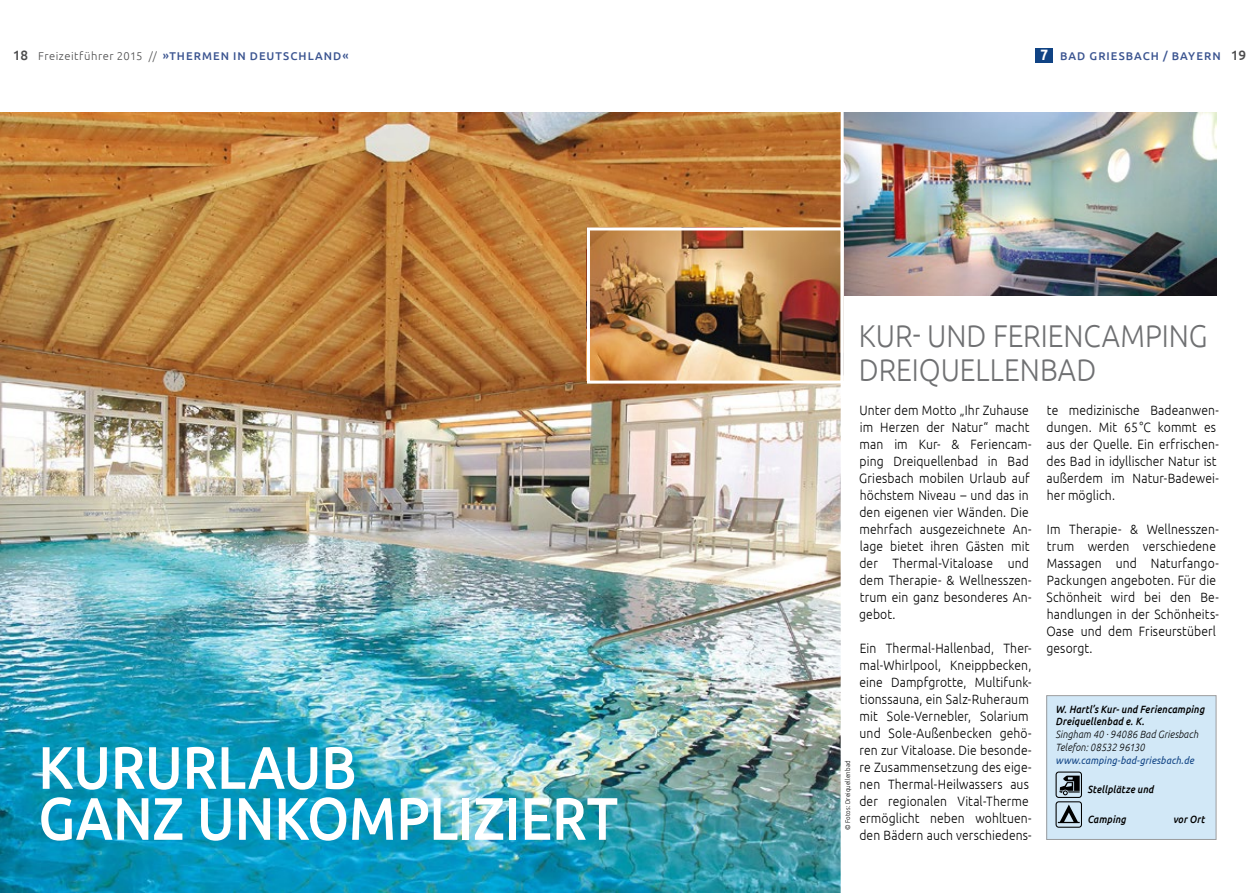
<style>
.page{position:relative;width:1259px;height:893px;background:#fff}
.page>*{position:absolute;margin:0;border:0;box-sizing:border-box;transform-origin:0 0}
.t1{font:500 60px/51px "Ubuntu";letter-spacing:-.005em;color:#fff;scale:.9 1}
.t2{font:300 31.5px/34px "Ubuntu";color:#6f7072;scale:.9 1}
.t3{font:300 13.5px/17px "Ubuntu";letter-spacing:.01em;color:#000;scale:.9 1}
.t4{font:500 11.25px "Ubuntu";letter-spacing:.095em;color:#3c5591}
.t5{font:italic 500 10.5px/12.8px "Ubuntu";letter-spacing:.015em;color:#000;scale:.9 1}
.t6{font:italic 300 10.5px/12.8px "Ubuntu";letter-spacing:.01em;color:#000;scale:.9 1}
.t7{font:italic 10.5px "Ubuntu";letter-spacing:.02em;color:#104384;scale:.9 1}
.t8{font:300 6.75px "Ubuntu";letter-spacing:.025em;color:#000}
.s1{font-size:13.5px;color:#4d4d4e}
.s2{font-weight:300;color:#4d4d4e}
.s3{font-weight:700;font-size:15px;color:#fff}
</style>
<div class="page">
<img style="left:0;top:113px;width:840px;height:780px">
<img style="left:843px;top:113px;width:373px;height:183px">
<img style="left:591px;top:231px;width:248px;height:149px">
<div style="left:587px;top:227px;width:256px;height:157px;border:3px solid #fff"></div>
<hr style="left:840px;top:102px;width:3px;height:791px;background:#fff">
<div style="left:1046px;top:696px;width:170px;height:143px;background:#d2e8f7"></div>
<svg style="left:1055px;top:771px;width:27px;height:57px"></svg>
<div style="left:1046px;top:695px;width:170px;height:145px;border:1px solid #9b9c9e"></div>
<div style="left:1035px;top:48px;width:17px;height:15px;background:#104384"></div>
<p class="t4" style="left:13px;top:48px;width:337px"><span class="s1">18</span> <span class="s2">Freizeitführer 2015 //</span> »THERMEN IN DEUTSCHLAND«</p>
<p class="t4" style="left:1040px;top:48px;width:207px"><span class="s3">7</span> BAD GRIESBACH / BAYERN <span class="s1">19</span></p>
<h1 class="t1" style="left:38px;top:740px;width:645px">KURURLAUB<br>GANZ UNKOMPLIZIERT</h1>
<p class="t8" style="left:843px;top:830px;width:71px;rotate:-90deg">© Fotos: Dreiquellenbad</p>
<h2 class="t2" style="left:859px;top:318px;width:389px">KUR- UND FERIENCAMPING<br>DREIQUELLENBAD</h2>
<p class="t3" style="left:859px;top:401px;width:193px">Unter dem Motto „Ihr Zuhause im Herzen der Natur“ macht man im Kur- &amp; Feriencam&shy;ping Dreiquellenbad in Bad<br>Griesbach mobilen Urlaub auf höchstem Niveau – und das in den eigenen vier Wänden. Die mehrfach ausgezeichnete An&shy;lage bietet ihren Gästen mit der Thermal-Vitaloase und dem Therapie- &amp; Wellnesszen&shy;trum ein ganz besonderes An&shy;gebot.</p>
<p class="t3" style="left:859px;top:639px;width:193px">Ein Thermal-Hallenbad, Ther&shy;mal-Whirlpool, Kneippbecken, eine Dampfgrotte, Multifunk&shy;tionssauna, ein Salz-Ruheraum mit Sole-Vernebler, Solarium und Sole-Außenbecken gehö&shy;ren zur Vitaloase. Die besonde&shy;re Zusammensetzung des eige&shy;nen Thermal-Heilwassers aus der regionalen Vital-Therme ermöglicht neben wohltuen&shy;den Bädern auch verschiedens-</p>
<p class="t3" style="left:1046px;top:401px;width:193px">te medizinische Badeanwen&shy;dungen. Mit 65°C kommt es aus der Quelle. Ein erfrischen&shy;des Bad in idyllischer Natur ist außerdem im Natur-Badewei&shy;her möglich.</p>
<p class="t3" style="left:1046px;top:520px;width:193px">Im Therapie- &amp; Wellnesszen&shy;trum werden verschiedene<br>Massagen und Naturfango-<br>Packungen angeboten. Für die<br>Schönheit wird bei den Be&shy;handlungen in der Schönheits-<br>Oase und dem Friseurstüberl gesorgt.</p>
<p class="t5" style="left:1055px;top:702px;width:167px">W. Hartl’s Kur- und Feriencamping<br>Dreiquellenbad e. K.</p>
<p class="t6" style="left:1055px;top:728px;width:160px">Singham 40 · 94086 Bad Griesbach<br>Telefon: 08532 96130</p>
<p class="t7" style="left:1055px;top:754px;width:155px">www.camping-bad-griesbach.de</p>
<p class="t5" style="left:1087px;top:783px;width:75px">Stellplätze und</p>
<p class="t5" style="left:1087px;top:813px;width:44px">Camping</p>
<p class="t5" style="left:1173px;top:813px;width:36px">vor Ort</p>
</div>
